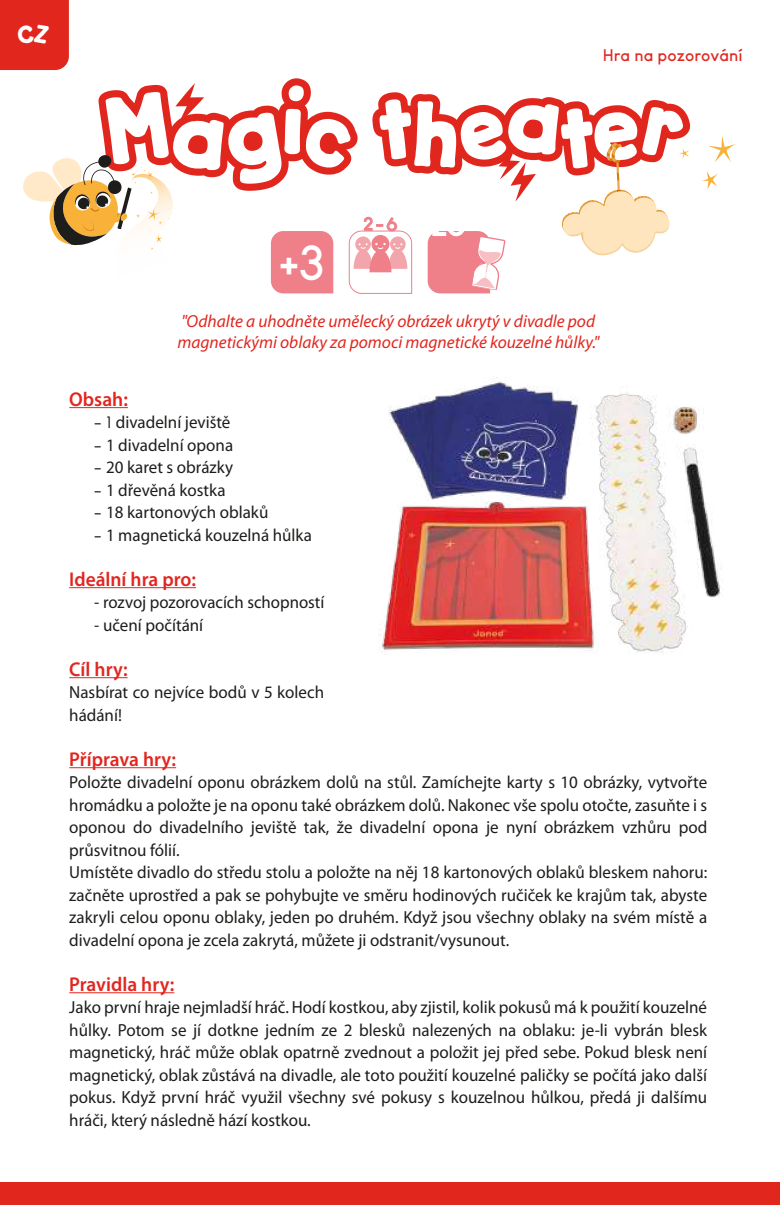
<style>
.page{position:relative;width:780px;height:1205px;background:#fff}
.page>*{position:absolute;margin:0;border:0;box-sizing:border-box;transform-origin:0 0}
.t1{font:700 47.75px "Louis George Cafe";color:#fff}
.t2{font:700 30.25px "Louis George Cafe";color:#fff}
.t3{font:25px "Tykewriter Bold Bobbing mod";color:#fff}
.t4{font:600 20px "Myriad Pro";color:#e2261f}
.t5{font:700 18.25px "Louis George Cafe";color:#ef7f8a}
.t6{font:17.5px/22.5px "Myriad Pro";color:#1d1d1b}
.t7{font:italic 17.5px/21px "Myriad Pro";color:#e2261f}
.t8{font:700 16.5px "Louis George Cafe";color:#e2261f}
.s1{font-family:"Louis George Cafe"}
</style>
<div class="page">
<div style="left:0;top:1183px;width:780px;height:22px;background:#e1261e"></div>
<div style="left:0;top:0;width:69px;height:70px;background:#e1261e"></div>
<svg style="left:708px;top:136px;width:27px;height:26px"></svg>
<svg style="left:702px;top:171px;width:15px;height:18px"></svg>
<hr style="left:69px;top:407px;width:59px;height:1px;background:#e2261f">
<hr style="left:69px;top:587px;width:127px;height:1px;background:#e2261f">
<hr style="left:69px;top:677px;width:59px;height:1px;background:#e2261f">
<hr style="left:69px;top:767px;width:107px;height:1px;background:#e2261f">
<hr style="left:69px;top:992px;width:105px;height:1px;background:#e2261f">
<img style="left:378px;top:377px;width:344px;height:276px">
<svg style="left:23px;top:78px;width:667px;height:216px"></svg>
<h3 class="t3" style="left:18px;top:22px;width:33px">CZ</h3>
<p class="t8" style="left:602px;top:45px;width:141px">Hra na pozorování</p>
<h1 class="t1" style="left:279px;top:230px;width:48px">+3</h1>
<p class="t5" style="left:363px;top:212px;width:36px">2 - 6</p>
<h2 class="t2" style="left:431px;top:205px;width:43px">20'</h2>
<p class="t7" style="left:177px;top:311px;width:423px">"Odhalte a uhodněte umělecký obrázek ukrytý v divadle pod magnetickými oblaky za pomoci magnetické kouzelné hůlky."</p>
<p class="t4" style="left:69px;top:386px;width:60px">Obsah:</p>
<p class="t6" style="left:94px;top:411px;width:138px"><span class="s1">- 1</span> divadelní jeviště</p>
<p class="t6" style="left:94px;top:433px;width:140px"><span class="s1">-</span> 1 divadelní opona</p>
<p class="t6" style="left:94px;top:456px;width:140px"><span class="s1">-</span> 20 karet s obrázky</p>
<p class="t6" style="left:94px;top:478px;width:133px"><span class="s1">-</span> 1 dřevěná kostka</p>
<p class="t6" style="left:94px;top:501px;width:175px"><span class="s1">-</span> 18 kartonových oblaků</p>
<p class="t6" style="left:94px;top:523px;width:219px"><span class="s1">-</span> 1 magnetická kouzelná hůlka</p>
<p class="t4" style="left:69px;top:566px;width:128px">Ideální hra pro:</p>
<p class="t6" style="left:94px;top:591px;width:231px">- rozvoj pozorovacích schopností</p>
<p class="t6" style="left:94px;top:613px;width:110px">- učení počítání</p>
<p class="t4" style="left:69px;top:656px;width:60px">Cíl hry:</p>
<p class="t6" style="left:69px;top:681px;width:256px">Nasbírat co nejvíce bodů v 5 kolech hádání!</p>
<p class="t4" style="left:69px;top:746px;width:108px">Příprava hry:</p>
<p class="t6" style="left:69px;top:771px;width:639px">Položte divadelní oponu obrázkem dolů na stůl. Zamíchejte karty s 10 obrázky, vytvořte hromádku a položte je na oponu také obrázkem dolů. Nakonec vše spolu otočte, zasuňte i s oponou do divadelního jeviště tak, že divadelní opona je nyní obrázkem vzhůru pod průsvitnou fólií.<br>Umístěte divadlo do středu stolu a položte na něj 18 kartonových oblaků bleskem nahoru: začněte uprostřed a pak se pohybujte ve směru hodinových ručiček ke krajům tak, abyste zakryli celou oponu oblaky, jeden po druhém. Když jsou všechny oblaky na svém místě a divadelní opona je zcela zakrytá, můžete ji odstranit/vysunout.</p>
<p class="t4" style="left:69px;top:971px;width:106px">Pravidla hry:</p>
<p class="t6" style="left:69px;top:996px;width:639px;text-align:justify">Jako první hraje nejmladší hráč. Hodí kostkou, aby zjistil, kolik pokusů má k použití kouzelné hůlky. Potom se jí dotkne jedním ze 2 blesků nalezených na oblaku: je-li vybrán blesk magnetický, hráč může oblak opatrně zvednout a položit jej před sebe. Pokud blesk není magnetický, oblak zůstává na divadle, ale toto použití kouzelné paličky se počítá jako další pokus. Když první hráč využil všechny své pokusy s kouzelnou hůlkou, předá ji dalšímu hráči, který následně hází kostkou.</p>
</div>
